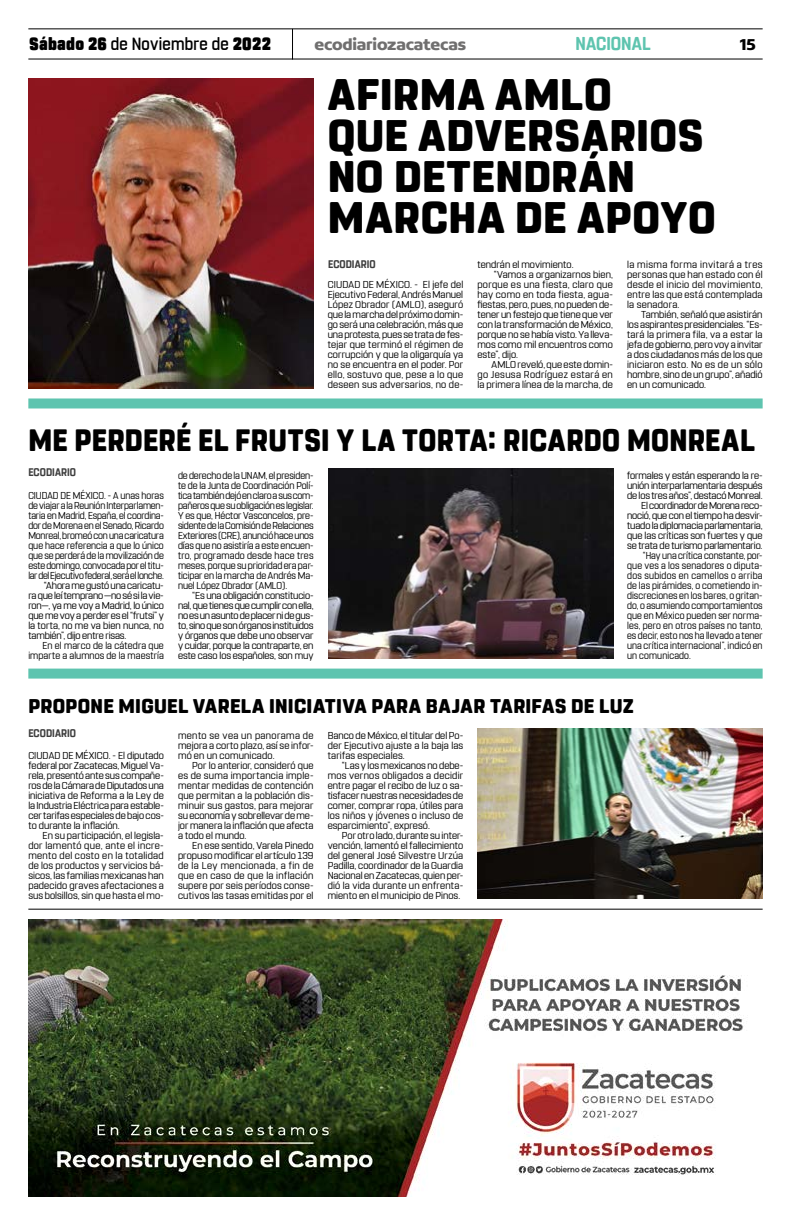
<style>
.page{position:relative;width:791px;height:1225px;background:#fff}
.page>*{position:absolute;margin:0;border:0;box-sizing:border-box;transform-origin:0 0}
.t1{font:800 44px/41px "Rohn Rounded";letter-spacing:.01em;color:#000}
.t2{font:800 30.8px "Rohn Rounded";letter-spacing:.01em;color:#000;scale:.93 1}
.t3{font:800 19.8px "Rohn Rounded";letter-spacing:.015em;color:#000}
.t4{font:700 18.6px "Rohn Rounded";color:#5ec4af;scale:.91 1}
.t5{font:500 17.6px "Rohn Rounded";letter-spacing:.015em;color:#000;scale:.91 1}
.t6{font:700 16.9px "Concord";letter-spacing:-.01em;color:#706f6f}
.t7{font:700 16.9px "Concord";color:#000}
.t8{font:700 11px "Rohn Rounded";letter-spacing:.005em;color:#3d3d3d;scale:.91 1}
.t9{font:10px/10px "Rohn Rounded";letter-spacing:.005em;color:#000;text-align:justify}
.t10{font:10px/10px "Rohn Rounded";letter-spacing:.005em;color:#000;text-align:justify;scale:.96 1}
.t11{font:10px "Rohn Rounded";letter-spacing:.005em;color:#000;scale:.94 1}
.t12{font:10px "Rohn Rounded";letter-spacing:-.015em;color:#000}
.t13{font:10px "Rohn Rounded";letter-spacing:-.015em;color:#000;scale:.95 1}
.t14{font:10px "Rohn Rounded";letter-spacing:-.02em;color:#000}
.t15{font:10px "Rohn Rounded";letter-spacing:.005em;color:#000;scale:.95 1}
.t16{font:10px "Rohn Rounded";letter-spacing:-.03em;color:#000;scale:.95 1}
.t17{font:10px "Rohn Rounded";letter-spacing:.03em;color:#000;scale:.94 1}
.t18{font:10px "Rohn Rounded";letter-spacing:.03em;color:#000}
.t19{font:10px "Rohn Rounded";letter-spacing:.025em;color:#000}
.t20{font:10px "Rohn Rounded";letter-spacing:.035em;color:#000}
.s1{font-weight:900}
</style>
<div class="page">
<hr style="left:28px;top:28px;width:735px;height:1px;background:#000">
<hr style="left:28px;top:59px;width:735px;height:1px;background:#000">
<hr style="left:292px;top:29px;width:1px;height:31px;background:#000">
<div style="left:28px;top:668px;width:735px;height:10px;background:#5ec4af"></div>
<div style="left:28px;top:398px;width:735px;height:10px;background:#5ec4af"></div>
<img style="left:28px;top:919px;width:715px;height:277px">
<hr style="left:28px;top:908px;width:735px;height:1px;background:#000">
<img style="left:477px;top:728px;width:286px;height:170px">
<img style="left:28px;top:78px;width:286px;height:310px">
<img style="left:328px;top:468px;width:285px;height:190px">
<h3 class="t5" style="left:29px;top:33px;width:267px"><span class="s1">Sábado 26</span> de Noviembre de <span class="s1">2022</span></h3>
<h3 class="t6" style="left:314px;top:34px;width:153px">ecodiariozacatecas</h3>
<h3 class="t4" style="left:575px;top:32px;width:84px">NACIONAL</h3>
<h3 class="t7" style="left:740px;top:34px;width:18px">15</h3>
<h1 class="t1" style="left:328px;top:75px;width:389px">AFIRMA AMLO<br>QUE ADVERSARIOS<br>NO DETENDRÁN<br>MARCHA DE APOYO</h1>
<p class="t8" style="left:328px;top:257px;width:54px">ECODIARIO</p>
<p class="t9" style="left:328px;top:280px;width:137px">CIUDAD DE MÉXICO. - El jefe del Ejecutivo Federal, Andrés Manuel López Obrador (AMLO), aseguró que la marcha del próximo domin&shy;go será una celebración, más que una protesta, pues se trata de fes&shy;tejar que terminó el régimen de corrupción y que la oligarquía ya no se encuentra en el poder. Por ello, sostuvo que, pese a lo que deseen sus adversarios, no de-</p>
<p class="t9" style="left:477px;top:260px;width:98px">tendrán el movimiento.</p>
<p class="t9" style="left:494px;top:270px;width:121px">“Vamos a organizarnos bien,</p>
<p class="t18" style="left:477px;top:279px;width:137px">porque es una fiesta, claro que</p>
<p class="t19" style="left:477px;top:289px;width:137px">hay como en toda fiesta, agua-</p>
<p class="t9" style="left:477px;top:300px;width:137px">fiestas, pero, pues, no pueden de-</p>
<p class="t9" style="left:477px;top:310px;width:137px">tener un festejo que tiene que ver</p>
<p class="t9" style="left:477px;top:320px;width:137px">con la transformación de México,</p>
<p class="t9" style="left:477px;top:330px;width:137px">porque no se había visto. Ya lleva-</p>
<p class="t9" style="left:477px;top:340px;width:137px">mos como mil encuentros como</p>
<p class="t9" style="left:477px;top:350px;width:42px">este”, dijo.</p>
<p class="t9" style="left:492px;top:360px;width:123px">AMLO reveló, que este domin-</p>
<p class="t20" style="left:477px;top:369px;width:137px">go Jesusa Rodríguez estará en</p>
<p class="t9" style="left:477px;top:380px;width:137px">la primera línea de la marcha, de</p>
<p class="t9" style="left:627px;top:260px;width:137px">la misma forma invitará a tres personas que han estado con él desde el inicio del movimiento, entre las que está contemplada la senadora.</p>
<p class="t9" style="left:627px;top:310px;width:137px;text-indent:14px">También, señaló que asistirán los aspirantes presidenciales. “Es&shy;tará la primera fila, va a estar la jefa de gobierno, pero voy a invitar a dos ciudadanos más de los que iniciaron esto. No es de un sólo hombre, sino de un grupo”, añadió en un comunicado.</p>
<h2 class="t2" style="left:28px;top:422px;width:782px">ME PERDERÉ EL FRUTSI Y LA TORTA: RICARDO MONREAL</h2>
<p class="t15" style="left:28px;top:489px;width:144px">CIUDAD DE MÉXICO. - A unas horas</p>
<p class="t13" style="left:28px;top:499px;width:144px">de viajar a la Reunión Interparlamen-</p>
<p class="t13" style="left:28px;top:509px;width:144px">taria en Madrid, España, el coordina-</p>
<p class="t13" style="left:28px;top:519px;width:144px">dor de Morena en el Senado, Ricardo</p>
<p class="t13" style="left:28px;top:529px;width:144px">Monreal, bromeó con una caricatura</p>
<p class="t15" style="left:28px;top:539px;width:144px">que hace referencia a que lo único</p>
<p class="t13" style="left:28px;top:549px;width:144px">que se perderá de la movilización de</p>
<p class="t13" style="left:28px;top:559px;width:144px">este domingo, convocada por el titu-</p>
<p class="t16" style="left:28px;top:569px;width:144px">lar del Ejecutivo federal, será el lonche.</p>
<p class="t12" style="left:44px;top:579px;width:121px">“Ahora me gustó una caricatu-</p>
<p class="t14" style="left:28px;top:589px;width:137px">ra que leí temprano —no sé si la vie-</p>
<p class="t12" style="left:28px;top:599px;width:137px">ron—, ya me voy a Madrid, lo único</p>
<p class="t12" style="left:28px;top:609px;width:137px">que me voy a perder es el “frutsi” y</p>
<p class="t9" style="left:28px;top:620px;width:137px">la torta, no me va bien nunca, no</p>
<p class="t12" style="left:28px;top:629px;width:100px">también”, dijo entre risas.</p>
<p class="t10" style="left:43px;top:640px;width:128px">En el marco de la cátedra que</p>
<p class="t10" style="left:28px;top:650px;width:143px">imparte a alumnos de la maestría</p>
<p class="t8" style="left:28px;top:466px;width:54px">ECODIARIO</p>
<p class="t10" style="left:178px;top:470px;width:143px">de derecho de la UNAM, el presiden&shy;te de la Junta de Coordinación Polí&shy;tica también dejó en claro a sus com&shy;pañeros que su obligación es legislar.<br>Y es que, Héctor Vasconcelos, pre&shy;sidente de la Comisión de Relaciones Exteriores (CRE), anunció hace unos días que no asistiría a este encuen&shy;tro, programado desde hace tres meses, porque su prioridad era par&shy;ticipar en la marcha de Andrés Ma&shy;nuel López Obrador (AMLO).</p>
<p class="t9" style="left:178px;top:590px;width:137px;text-indent:14px">“Es una obligación constitucio&shy;nal, que tienes que cumplir con ella, no es un asunto de placer ni de gus&shy;to, sino que son órganos instituidos y órganos que debe uno observar y cuidar, porque la contraparte, en este caso los españoles, son muy</p>
<p class="t9" style="left:627px;top:470px;width:137px">formales y están esperando la re-</p>
<p class="t12" style="left:627px;top:479px;width:137px">unión interparlamentaria después</p>
<p class="t9" style="left:627px;top:490px;width:137px">de los tres años”, destacó Monreal.</p>
<p class="t14" style="left:641px;top:499px;width:123px">El coordinador de Morena reco-</p>
<p class="t12" style="left:627px;top:509px;width:137px">noció, que con el tiempo ha desvir-</p>
<p class="t12" style="left:627px;top:519px;width:137px">tuado la diplomacia parlamentaria,</p>
<p class="t9" style="left:627px;top:530px;width:137px">que las críticas son fuertes y que</p>
<p class="t12" style="left:627px;top:539px;width:137px">se trata de turismo parlamentario.</p>
<p class="t11" style="left:643px;top:549px;width:129px">“Hay una crítica constante, por-</p>
<p class="t11" style="left:627px;top:559px;width:146px">que ves a los senadores o diputa-</p>
<p class="t17" style="left:627px;top:569px;width:146px">dos subidos en camellos o arriba</p>
<p class="t11" style="left:627px;top:579px;width:146px">de las pirámides, o cometiendo in-</p>
<p class="t11" style="left:627px;top:589px;width:146px">discreciones en los bares, o gritan-</p>
<p class="t11" style="left:627px;top:599px;width:146px">do, o asumiendo comportamientos</p>
<p class="t11" style="left:627px;top:609px;width:146px">que en México pueden ser norma-</p>
<p class="t11" style="left:627px;top:619px;width:146px">les, pero en otros países no tanto,</p>
<p class="t11" style="left:627px;top:629px;width:146px">es decir, esto nos ha llevado a tener</p>
<p class="t11" style="left:627px;top:639px;width:146px">una crítica internacional”, indicó en</p>
<p class="t11" style="left:627px;top:649px;width:69px">un comunicado.</p>
<h3 class="t3" style="left:28px;top:694px;width:607px">PROPONE MIGUEL VARELA INICIATIVA PARA BAJAR TARIFAS DE LUZ</h3>
<p class="t8" style="left:28px;top:726px;width:54px">ECODIARIO</p>
<p class="t9" style="left:28px;top:750px;width:137px">CIUDAD DE MÉXICO. - El diputado federal por Zacatecas, Miguel Va&shy;rela, presentó ante sus compañe&shy;ros de la Cámara de Diputados una iniciativa de Reforma a la Ley de la Industria Eléctrica para estable&shy;cer tarifas especiales de bajo cos&shy;to durante la inflación.</p>
<p class="t9" style="left:28px;top:830px;width:137px;text-indent:14px">En su participación, el legisla&shy;dor lamentó que, ante el incre&shy;mento del costo en la totalidad de los productos y servicios bá&shy;sicos, las familias mexicanas han padecido graves afectaciones a sus bolsillos, sin que hasta el mo-</p>
<p class="t9" style="left:328px;top:730px;width:137px">Banco de México, el titular del Po&shy;der Ejecutivo ajuste a la baja las tarifas especiales.</p>
<p class="t9" style="left:328px;top:760px;width:137px;text-indent:14px">“Las y los mexicanos no debe&shy;mos vernos obligados a decidir entre pagar el recibo de luz o sa&shy;tisfacer nuestras necesidades de comer, comprar ropa, útiles para los niños y jóvenes o incluso de esparcimiento”, expresó.</p>
<p class="t9" style="left:328px;top:830px;width:137px;text-indent:14px">Por otro lado, durante su inter&shy;vención, lamentó el fallecimiento del general José Silvestre Urzúa Padilla, coordinador de la Guardia Nacional en Zacatecas, quien per&shy;dió la vida durante un enfrenta&shy;miento en el municipio de Pinos.</p>
<p class="t9" style="left:178px;top:730px;width:137px">mento se vea un panorama de mejora a corto plazo, así se infor&shy;mó en un comunicado.</p>
<p class="t9" style="left:178px;top:760px;width:137px;text-indent:14px">Por lo anterior, consideró que es de suma importancia imple&shy;mentar medidas de contención que permitan a la población dis&shy;minuir sus gastos, para mejorar su economía y sobrellevar de me&shy;jor manera la inflación que afecta a todo el mundo.</p>
<p class="t9" style="left:178px;top:840px;width:137px;text-indent:14px">En ese sentido, Varela Pinedo propuso modificar el artículo 139 de la Ley mencionada, a fin de que en caso de que la inflación supere por seis períodos conse&shy;cutivos las tasas emitidas por el</p>
</div>
